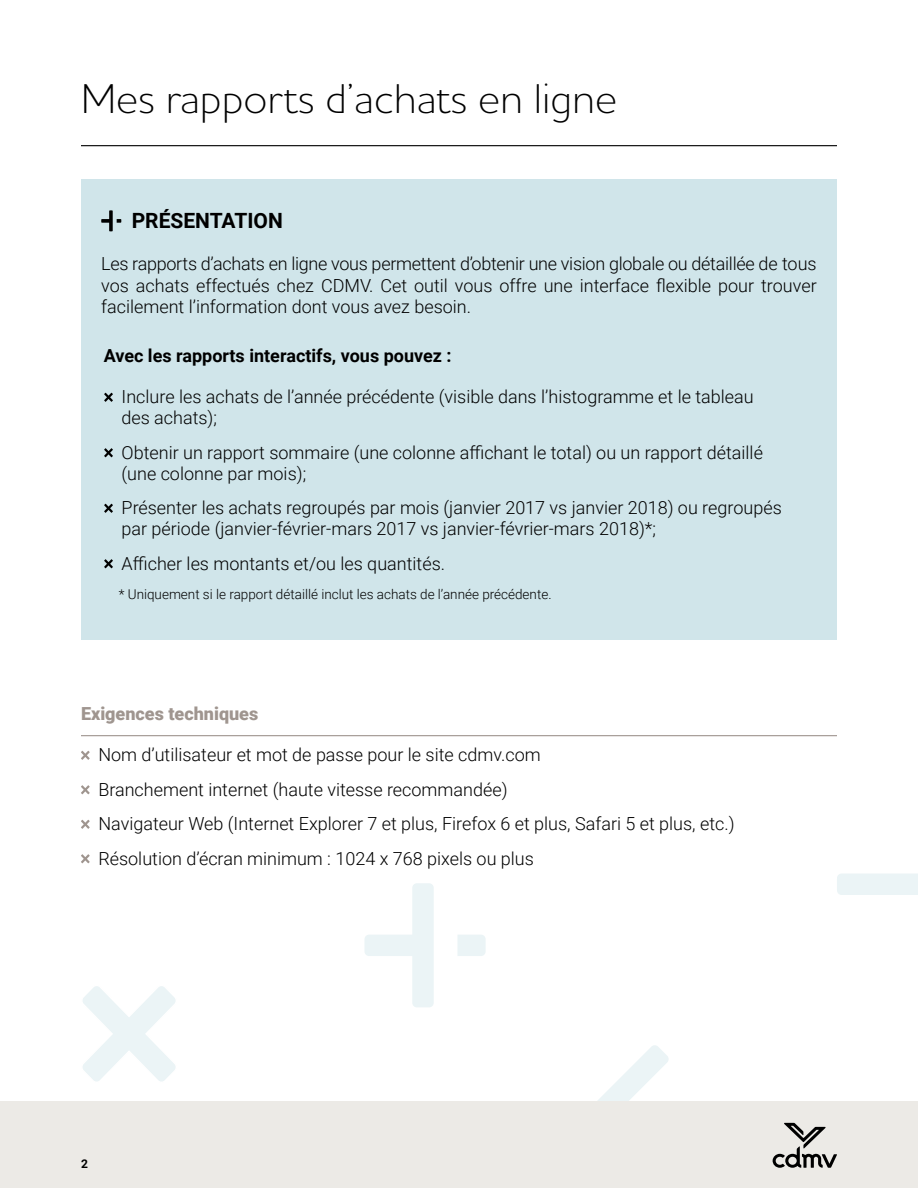
<style>
.page{position:relative;width:918px;height:1188px;background:#fff}
.page>*{position:absolute;margin:0;border:0;box-sizing:border-box;transform-origin:0 0}
.t1{font:300 42.3px "Houschka Alt Pro";color:#000}
.t2{font:700 21px "Roboto";color:#000}
.t3{font:300 18px/21px "Roboto";color:#000}
.t4{font:700 18px "Roboto";color:#000}
.t5{font:900 18px "Roboto";color:#9f958f}
.t6{font:300 13.5px "Roboto";color:#000}
.t7{font:700 12px "Roboto";color:#000}
</style>
<div class="page">
<svg style="left:580px;top:1045px;width:89px;height:57px"></svg>
<svg style="left:365px;top:883px;width:69px;height:124px"></svg>
<svg style="left:458px;top:935px;width:28px;height:21px"></svg>
<div style="left:837px;top:874px;width:81px;height:21px;background:#ebf4f6"></div>
<svg style="left:83px;top:986px;width:93px;height:96px"></svg>
<div style="left:81px;top:179px;width:756px;height:460px;background:#d0e5ea"></div>
<svg style="left:101px;top:210px;width:20px;height:21px"></svg>
<svg style="left:104px;top:393px;width:9px;height:9px"></svg>
<svg style="left:104px;top:448px;width:9px;height:9px"></svg>
<svg style="left:104px;top:504px;width:9px;height:9px"></svg>
<svg style="left:104px;top:559px;width:9px;height:9px"></svg>
<hr style="left:81px;top:735px;width:756px;height:1px;background:#9f958f">
<svg style="left:81px;top:751px;width:9px;height:9px"></svg>
<svg style="left:81px;top:785px;width:9px;height:9px"></svg>
<svg style="left:81px;top:820px;width:9px;height:9px"></svg>
<svg style="left:81px;top:854px;width:9px;height:9px"></svg>
<div style="left:0;top:1102px;width:918px;height:86px;background:#eceae6"></div>
<svg style="left:772px;top:1123px;width:65px;height:45px"></svg>
<hr style="left:81px;top:145px;width:756px;height:1px;background:#000">
<h1 class="t1" style="left:81px;top:72px;width:538px">Mes rapports d’achats en ligne</h1>
<p class="t2" style="left:132px;top:206px;width:153px">PRÉSENTATION</p>
<p class="t3" style="left:101px;top:252px;width:717px;line-height:21.6px;text-align:justify">Les rapports d’achats en ligne vous permettent d’obtenir une vision globale ou détaillée de tous vos achats effectués chez CDMV. Cet outil vous offre une interface flexible pour trouver facilement l’information dont vous avez besoin.</p>
<p class="t4" style="left:104px;top:343px;width:349px">Avec les rapports interactifs, vous pouvez :</p>
<p class="t3" style="left:122px;top:386px;width:634px">Inclure les achats de l’année précédente (visible dans l’histogramme et le tableau des achats);</p>
<p class="t3" style="left:122px;top:441px;width:643px">Obtenir un rapport sommaire (une colonne affichant le total) ou un rapport détaillé (une colonne par mois);</p>
<p class="t3" style="left:122px;top:497px;width:662px">Présenter les achats regroupés par mois (janvier 2017 vs janvier 2018) ou regroupés par période (janvier-février-mars 2017 vs janvier-février-mars 2018)*;</p>
<p class="t3" style="left:122px;top:552px;width:325px">Afficher les montants et/ou les quantités.</p>
<p class="t6" style="left:119px;top:585px;width:434px">* Uniquement si le rapport détaillé inclut les achats de l’année précédente.</p>
<p class="t5" style="left:81px;top:701px;width:179px">Exigences techniques</p>
<p class="t3" style="left:98px;top:737px;width:638px;line-height:34.5px">Nom d’utilisateur et mot de passe pour le site cdmv.com<br>Branchement internet (haute vitesse recommandée)<br>Navigateur Web (Internet Explorer 7 et plus, Firefox 6 et plus, Safari 5 et plus, etc.)<br>Résolution d’écran minimum : 1024 x 768 pixels ou plus</p>
<p class="t7" style="left:81px;top:1155px;width:8px">2</p>
</div>
